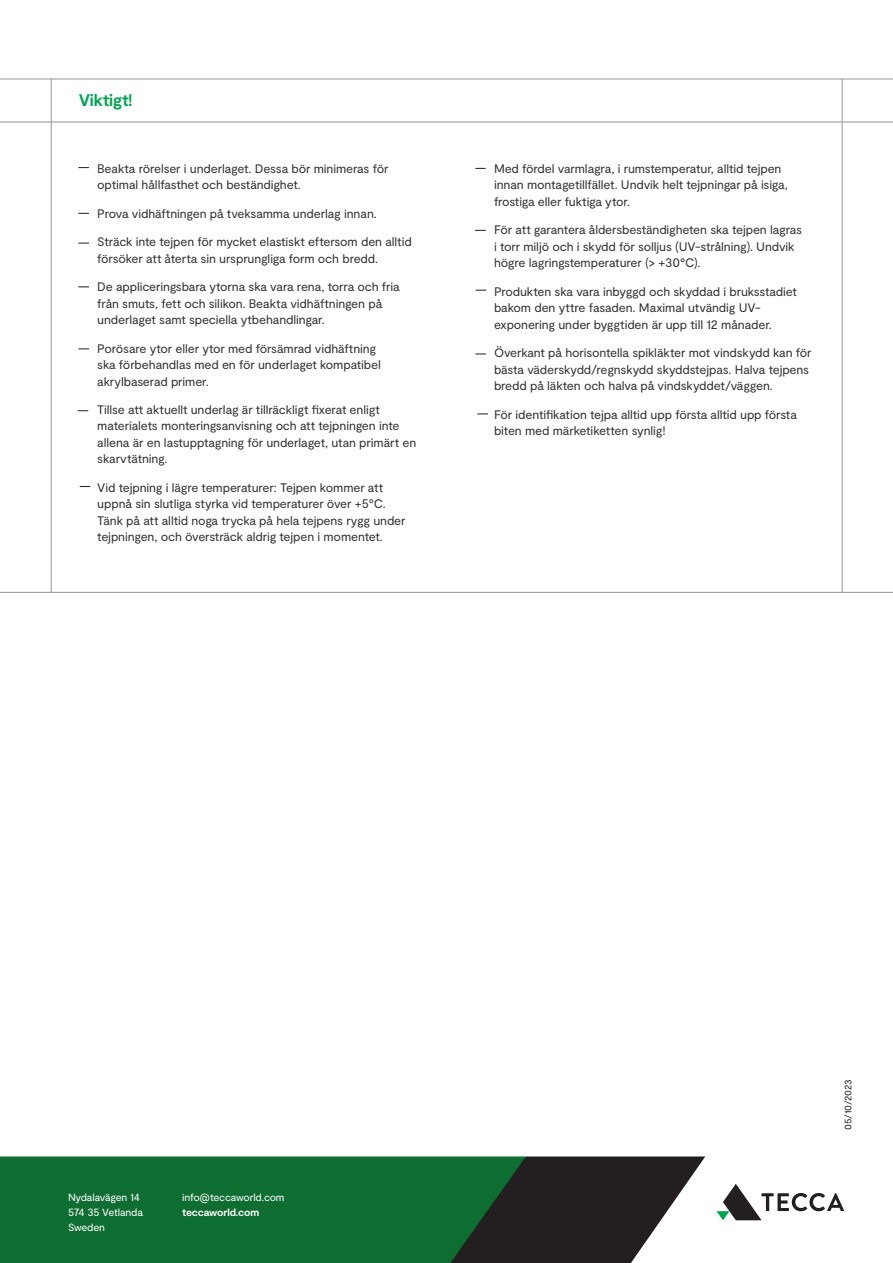
<style>
.page{position:relative;width:893px;height:1263px;background:#fff}
.page>*{position:absolute;margin:0;border:0;box-sizing:border-box;transform-origin:0 0}
.t1{font:700 16.8px "Moderat";letter-spacing:-.015em;color:#00a54f}
.Viktigt{font:12.3px/16.5px "Moderat";letter-spacing:-.01em;color:#333233}
.Kontakt{font:10.5px "Moderat";letter-spacing:-.02em;color:#fff}
.Kontakt-2{font:700 10.5px "Moderat";letter-spacing:-.02em;color:#fff}
.Brödtext{font:9.3px "Moderat";letter-spacing:-.005em;color:#231f20}
</style>
<div class="page">
<div style="left:0;top:1156px;width:450px;height:107px;background:#0e6d31"></div>
<svg style="left:450px;top:1156px;width:255px;height:107px"></svg>
<svg style="left:716px;top:1184px;width:128px;height:36px"></svg>
<hr style="left:0;top:122px;width:893px;height:1px;background:#939598">
<hr style="left:0;top:592px;width:893px;height:1px;background:#939598">
<hr style="left:51px;top:79px;width:1px;height:513px;background:#939598">
<hr style="left:842px;top:79px;width:1px;height:513px;background:#939598">
<hr style="left:0;top:79px;width:893px;height:1px;background:#939598">
<p class="t1" style="left:79px;top:91px;width:56px">Viktigt!</p>
<p class="Viktigt" style="left:97px;top:161px;width:293px">Beakta rörelser i underlaget. Dessa bör minimeras för optimal hållfasthet och beständighet.</p>
<p class="Viktigt" style="left:97px;top:206px;width:281px">Prova vidhäftningen på tveksamma underlag innan.</p>
<p class="Viktigt" style="left:97px;top:234px;width:316px">Sträck inte tejpen för mycket elastiskt eftersom den alltid försöker att återta sin ursprungliga form och bredd.</p>
<p class="Viktigt" style="left:97px;top:279px;width:304px">De appliceringsbara ytorna ska vara rena, torra och fria från smuts, fett och silikon. Beakta vidhäftningen på underlaget samt speciella ytbehandlingar.</p>
<p class="Viktigt" style="left:97px;top:340px;width:285px">Porösare ytor eller ytor med försämrad vidhäftning ska förbehandlas med en för underlaget kompatibel akrylbaserad primer.</p>
<p class="Viktigt" style="left:97px;top:402px;width:321px">Tillse att aktuellt underlag är tillräckligt fixerat enligt materialets monteringsanvisning och att tejpningen inte allena är en lastupptagning för underlaget, utan primärt en skarvtätning.</p>
<p class="Viktigt" style="left:97px;top:480px;width:310px">Vid tejpning i lägre temperaturer: Tejpen kommer att uppnå sin slutliga styrka vid temperaturer över +5°C.<br>Tänk på att alltid noga trycka på hela tejpens rygg under tejpningen, och översträck aldrig tejpen i momentet.</p>
<p class="Viktigt" style="left:494px;top:161px;width:295px">Med fördel varmlagra, i rumstemperatur, alltid tejpen innan montagetillfället. Undvik helt tejpningar på isiga, frostiga eller fuktiga ytor.</p>
<p class="Viktigt" style="left:494px;top:222px;width:310px">För att garantera åldersbeständigheten ska tejpen lagras i torr miljö och i skydd för solljus (UV-strålning). Undvik högre lagringstemperaturer (&gt; +30°C).</p>
<p class="Viktigt" style="left:494px;top:283px;width:305px">Produkten ska vara inbyggd och skyddad i bruksstadiet bakom den yttre fasaden. Maximal utvändig UV&shy;exponering under byggtiden är upp till 12 månader.</p>
<p class="Viktigt" style="left:494px;top:345px;width:319px">Överkant på horisontella spikläkter mot vindskydd kan för bästa väderskydd/regnskydd skyddstejpas. Halva tejpens bredd på läkten och halva på vindskyddet/väggen.</p>
<p class="Viktigt" style="left:494px;top:406px;width:304px">För identifikation tejpa alltid upp första alltid upp första biten med märketiketten synlig!</p>
<p class="Kontakt" style="left:68px;top:1191px;width:74px">Nydalavägen 14</p>
<p class="Kontakt" style="left:68px;top:1206px;width:76px">574 35 Vetlanda</p>
<p class="Kontakt" style="left:68px;top:1221px;width:39px">Sweden</p>
<p class="Kontakt" style="left:182px;top:1191px;width:104px">info@teccaworld.com</p>
<p class="Kontakt-2" style="left:182px;top:1206px;width:78px">teccaworld.com</p>
<p class="Brödtext" style="left:843px;top:1130px;width:52px;rotate:-90deg">05/10/2023</p>
</div>
